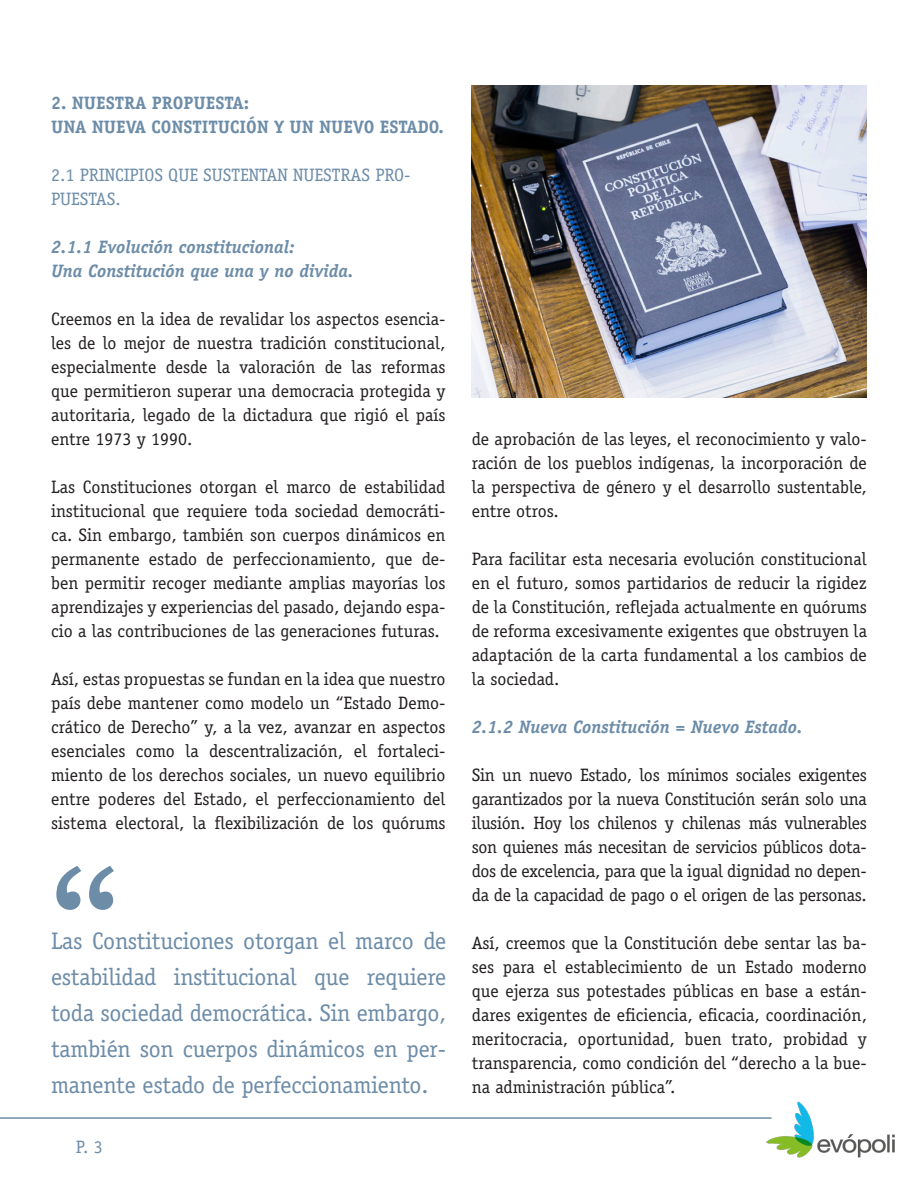
<style>
.page{position:relative;width:918px;height:1188px;background:#fff}
.page>*{position:absolute;margin:0;border:0;box-sizing:border-box;transform-origin:0 0}
.t1{font:180px "Euphemia UCAS";color:#6d8ca8}
.t2{font:24px/36px "Officina Serif Std";letter-spacing:-.01em;color:#6d8ca8;text-align:justify}
.t3{font:18px/24px "Officina Serif Std";color:#231f20;text-align:justify}
.t4{font:italic 700 18px "Officina Serif Std";color:#6c8ca8}
.t5{font:700 18px "Officina Serif Std";color:#6c8ca8}
.t6{font:18px/24px "Officina Serif Std";color:#6c8ca8}
</style>
<div class="page">
<img style="left:766px;top:1101px;width:129px;height:57px">
<hr style="left:0;top:1117px;width:772px;height:2px;background:#6c8ca8">
<img style="left:472px;top:85px;width:395px;height:312px">
<p class="t5" style="left:51px;top:91px;width:200px">2. NUESTRA PROPUESTA:</p>
<p class="t5" style="left:51px;top:115px;width:394px">UNA NUEVA CONSTITUCIÓN Y UN NUEVO ESTADO.</p>
<p class="t6" style="left:51px;top:163px;width:361px">2.1 PRINCIPIOS QUE SUSTENTAN NUESTRAS PRO-<br>PUESTAS.</p>
<p class="t4" style="left:51px;top:236px;width:245px">2.1.1 Evolución constitucional:</p>
<p class="t4" style="left:51px;top:260px;width:304px">Una Constitución que una y no divida.</p>
<p class="t3" style="left:51px;top:307px;width:396px">Creemos en la idea de revalidar los aspectos esencia&shy;les de lo mejor de nuestra tradición constitucional, especialmente desde la valoración de las reformas que permitieron superar una democracia protegida y autoritaria, legado de la dictadura que rigió el país entre 1973 y 1990.</p>
<p class="t3" style="left:51px;top:475px;width:396px">Las Constituciones otorgan el marco de estabilidad institucional que requiere toda sociedad democráti&shy;ca. Sin embargo, también son cuerpos dinámicos en permanente estado de perfeccionamiento, que de&shy;ben permitir recoger mediante amplias mayorías los aprendizajes y experiencias del pasado, dejando espa&shy;cio a las contribuciones de las generaciones futuras.</p>
<p class="t3" style="left:51px;top:667px;width:396px">Así, estas propuestas se fundan en la idea que nuestro país debe mantener como modelo un “Estado Demo&shy;crático de Derecho” y, a la vez, avanzar en aspectos esenciales como la descentralización, el fortaleci&shy;miento de los derechos sociales, un nuevo equilibrio entre poderes del Estado, el perfeccionamiento del sistema electoral, la flexibilización de los quórums</p>
<p class="t1" style="left:51px;top:821px;width:73px">“</p>
<p class="t2" style="left:51px;top:923px;width:397px">Las Constituciones otorgan el marco de estabilidad institucional que requiere toda sociedad democrática. Sin embargo, también son cuerpos dinámicos en per&shy;manente estado de perfeccionamiento.</p>
<p class="t6" style="left:76px;top:1135px;width:28px">P. 3</p>
<p class="t3" style="left:472px;top:427px;width:397px">de aprobación de las leyes, el reconocimiento y valo&shy;ración de los pueblos indígenas, la incorporación de la perspectiva de género y el desarrollo sustentable, entre otros.</p>
<p class="t3" style="left:472px;top:547px;width:397px">Para facilitar esta necesaria evolución constitucional en el futuro, somos partidarios de reducir la rigidez de la Constitución, reflejada actualmente en quórums de reforma excesivamente exigentes que obstruyen la adaptación de la carta fundamental a los cambios de la sociedad.</p>
<p class="t4" style="left:472px;top:716px;width:333px">2.1.2 Nueva Constitución = Nuevo Estado.</p>
<p class="t3" style="left:472px;top:763px;width:397px">Sin un nuevo Estado, los mínimos sociales exigentes garantizados por la nueva Constitución serán solo una ilusión. Hoy los chilenos y chilenas más vulnerables son quienes más necesitan de servicios públicos dota&shy;dos de excelencia, para que la igual dignidad no depen&shy;da de la capacidad de pago o el origen de las personas.</p>
<p class="t3" style="left:472px;top:931px;width:397px">Así, creemos que la Constitución debe sentar las ba&shy;ses para el establecimiento de un Estado moderno que ejerza sus potestades públicas en base a están&shy;dares exigentes de eficiencia, eficacia, coordinación, meritocracia, oportunidad, buen trato, probidad y transparencia, como condición del “derecho a la bue&shy;na administración pública”.</p>
</div>
